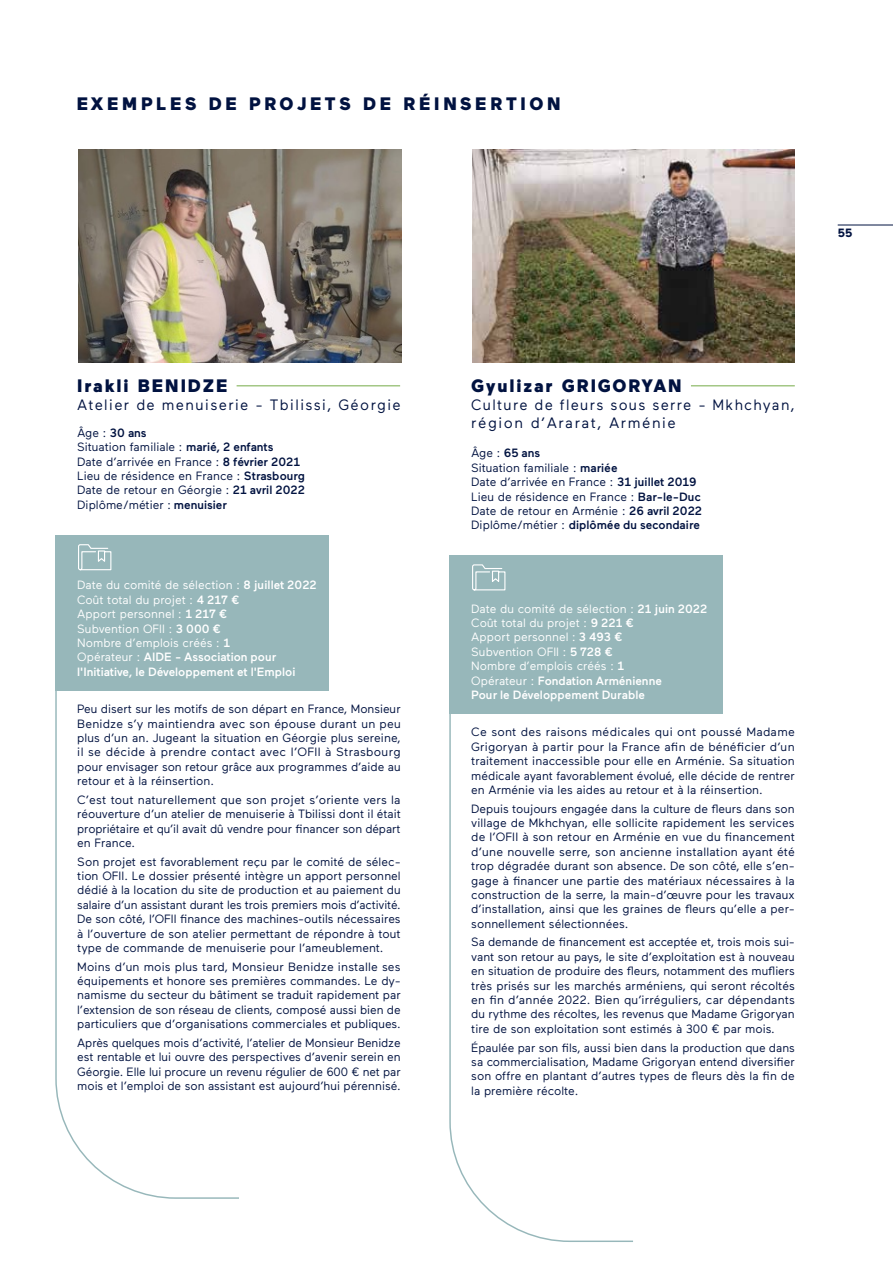
<style>
.page{position:relative;width:893px;height:1263px;background:#fff}
.page>*{position:absolute;margin:0;border:0;box-sizing:border-box;transform-origin:0 0}
.t1{font:900 18px "Maax";letter-spacing:.11em;color:#011240}
.t2{font:900 18px "Maax";letter-spacing:.2em;color:#011240}
.t3{font:15px/18px "Maax";letter-spacing:.09em;color:#011240}
.t4{font:12px/14.4px "Maax";color:#011240;text-align:justify}
.t5{font:12px/14.4px "Maax";color:#fff}
.t6{font:700 12px "Maax";color:#011240}
.s1{font-weight:500}
</style>
<div class="page">
<hr style="left:838px;top:225px;width:55px;height:1px;background:#011240">
<svg style="left:55px;top:691px;width:184px;height:508px"></svg>
<div style="left:55px;top:535px;width:274px;height:156px;background:#97b7ba"></div>
<hr style="left:237px;top:385px;width:163px;height:1px;background:#76ab48">
<img style="left:78px;top:150px;width:323px;height:212px">
<svg style="left:78px;top:544px;width:34px;height:27px"></svg>
<svg style="left:449px;top:714px;width:184px;height:528px"></svg>
<div style="left:449px;top:556px;width:274px;height:158px;background:#97b7ba"></div>
<hr style="left:691px;top:385px;width:104px;height:1px;background:#76ab48">
<svg style="left:472px;top:564px;width:34px;height:27px"></svg>
<img style="left:472px;top:150px;width:323px;height:212px">
<h1 class="t2" style="left:77px;top:93px;width:485px">EXEMPLES DE PROJETS DE RÉINSERTION</h1>
<p class="t6" style="left:838px;top:226px;width:16px">55</p>
<h1 class="t1" style="left:77px;top:375px;width:152px">Irakli BENIDZE</h1>
<p class="t3" style="left:77px;top:395px;width:325px">Atelier de menuiserie - Tbilissi, Géorgie</p>
<p class="t4" style="left:77px;top:426px;width:229px;text-align:left">Âge : <span class="s1">30 ans<br></span>Situation familiale : <span class="s1">marié, 2 enfants<br></span>Date d’arrivée en France : <span class="s1">8 février 2021<br></span>Lieu de résidence en France : <span class="s1">Strasbourg<br></span>Date de retour en Géorgie : <span class="s1">21 avril 2022<br></span>Diplôme/métier : <span class="s1">menuisier</span></p>
<p class="t5" style="left:77px;top:578px;width:241px">Date du comité de sélection : <span class="s1">8 juillet 2022<br></span>Coût total du projet : <span class="s1">4 217 €<br></span>Apport personnel : <span class="s1">1 217 €<br></span>Subvention OFII : <span class="s1">3 000 €<br></span>Nombre d’emplois créés : <span class="s1">1<br></span>Opérateur : <span class="s1">AIDE - Association pour l'Initiative, le Développement et l'Emploi</span></p>
<p class="t4" style="left:77px;top:702px;width:325px">Peu disert sur les motifs de son départ en France, Monsieur Benidze s’y maintiendra avec son épouse durant un peu plus d’un an. Jugeant la situation en Géorgie plus sereine, il se décide à prendre contact avec l’OFII à Strasbourg pour envisager son retour grâce aux programmes d’aide au retour et à la réinsertion.</p>
<p class="t4" style="left:77px;top:792px;width:325px">C’est tout naturellement que son projet s’oriente vers la réouverture d’un atelier de menuiserie à Tbilissi dont il était propriétaire et qu’il avait dû vendre pour financer son départ en France.</p>
<p class="t4" style="left:77px;top:854px;width:325px">Son projet est favorablement reçu par le comité de sélec&shy;tion OFII. Le dossier présenté intègre un apport personnel dédié à la location du site de production et au paiement du salaire d’un assistant durant les trois premiers mois d’activité.<br>De son côté, l’OFII finance des machines-outils nécessaires à l’ouverture de son atelier permettant de répondre à tout type de commande de menuiserie pour l’ameublement.</p>
<p class="t4" style="left:77px;top:959px;width:325px">Moins d’un mois plus tard, Monsieur Benidze installe ses équipements et honore ses premières commandes. Le dy&shy;namisme du secteur du bâtiment se traduit rapidement par l’extension de son réseau de clients, composé aussi bien de particuliers que d’organisations commerciales et publiques.</p>
<p class="t4" style="left:77px;top:1036px;width:325px">Après quelques mois d’activité, l’atelier de Monsieur Benidze est rentable et lui ouvre des perspectives d’avenir serein en Géorgie. Elle lui procure un revenu régulier de 600 € net par mois et l’emploi de son assistant est aujourd’hui pérennisé.</p>
<h1 class="t1" style="left:471px;top:375px;width:212px">Gyulizar GRIGORYAN</h1>
<p class="t3" style="left:471px;top:395px;width:325px">Culture de fleurs sous serre - Mkhchyan, région d’Ararat, Arménie</p>
<p class="t4" style="left:471px;top:446px;width:232px;text-align:left">Âge : <span class="s1">65 ans<br></span>Situation familiale : <span class="s1">mariée<br></span>Date d’arrivée en France : <span class="s1">31 juillet 2019<br></span>Lieu de résidence en France : <span class="s1">Bar-le-Duc </span>Date de retour en Arménie : <span class="s1">26 avril 2022<br></span>Diplôme/métier : <span class="s1">diplômée du secondaire</span></p>
<p class="t5" style="left:471px;top:601px;width:238px">Date du comité de sélection : <span class="s1">21 juin 2022<br></span>Coût total du projet : <span class="s1">9 221 €<br></span>Apport personnel : <span class="s1">3 493 €<br></span>Subvention OFII : <span class="s1">5 728 €<br></span>Nombre d’emplois créés : <span class="s1">1<br></span>Opérateur : <span class="s1">Fondation Arménienne<br>Pour le Développement Durable</span></p>
<p class="t4" style="left:471px;top:725px;width:325px">Ce sont des raisons médicales qui ont poussé Madame Grigoryan à partir pour la France afin de bénéficier d’un traitement inaccessible pour elle en Arménie. Sa situation médicale ayant favorablement évolué, elle décide de rentrer en Arménie via les aides au retour et à la réinsertion.</p>
<p class="t4" style="left:471px;top:801px;width:325px">Depuis toujours engagée dans la culture de fleurs dans son village de Mkhchyan, elle sollicite rapidement les services de l’OFII à son retour en Arménie en vue du financement d’une nouvelle serre, son ancienne installation ayant été trop dégradée durant son absence. De son côté, elle s’en&shy;gage à financer une partie des matériaux nécessaires à la construction de la serre, la main-d’œuvre pour les travaux d’installation, ainsi que les graines de fleurs qu’elle a per&shy;sonnellement sélectionnées.</p>
<p class="t4" style="left:471px;top:935px;width:325px">Sa demande de financement est acceptée et, trois mois sui&shy;vant son retour au pays, le site d’exploitation est à nouveau en situation de produire des fleurs, notamment des mufliers très prisés sur les marchés arméniens, qui seront récoltés en fin d’année 2022. Bien qu’irréguliers, car dépendants du rythme des récoltes, les revenus que Madame Grigoryan tire de son exploitation sont estimés à 300 € par mois.</p>
<p class="t4" style="left:471px;top:1040px;width:325px">Épaulée par son fils, aussi bien dans la production que dans sa commercialisation, Madame Grigoryan entend diversifier son offre en plantant d’autres types de fleurs dès la fin de la première récolte.</p>
</div>
